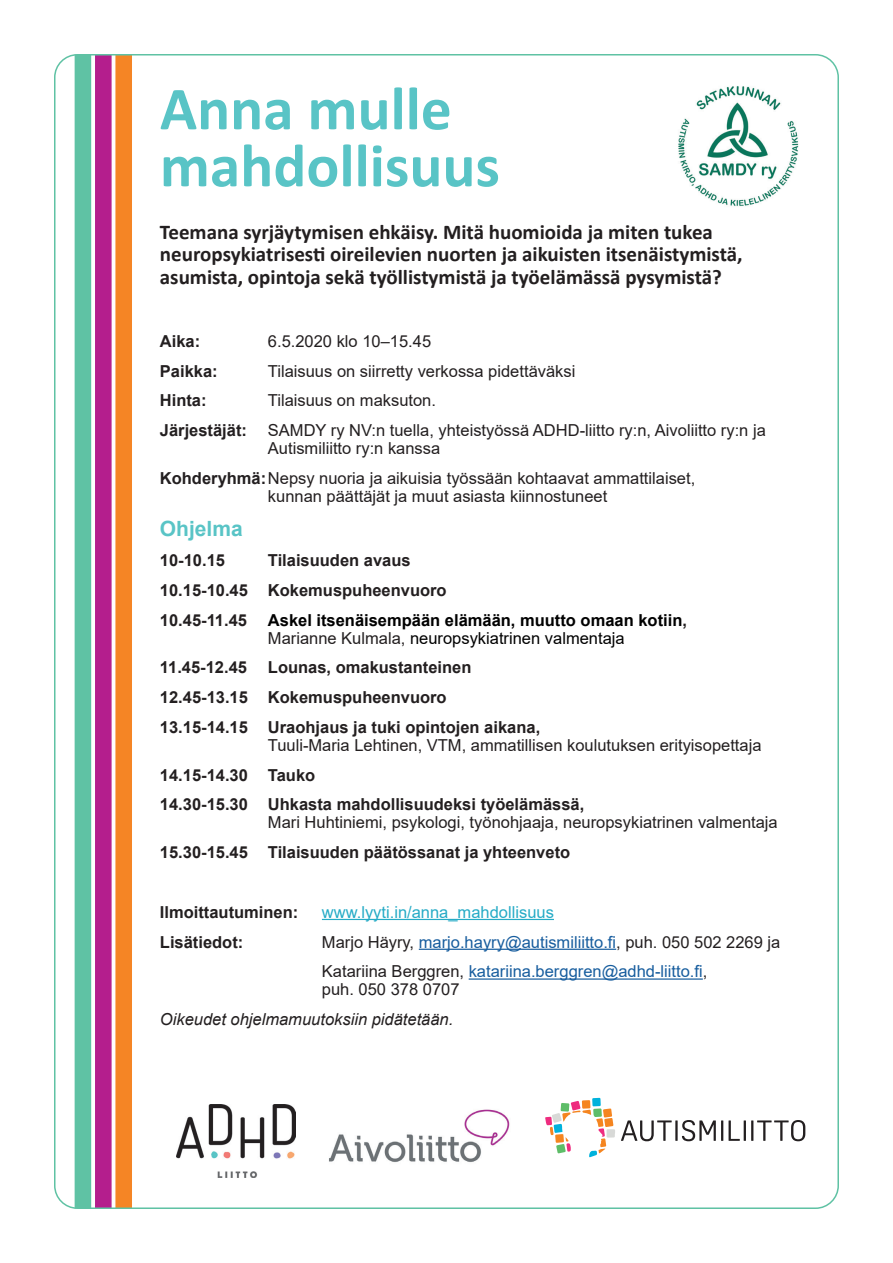
<style>
.page{position:relative;width:893px;height:1263px;background:#fff}
.page>*{position:absolute;margin:0;border:0;box-sizing:border-box;transform-origin:0 0}
.Otsikko_iso{font:700 61.5px/57px "Calibri";color:#59c4c6}
.t1{font:700 21px/22.6px "Calibri";color:#231f20}
.t2{font:700 21px "Arial";color:#59c4c6}
.t3{font:16.5px/17.9px "Arial";color:#231f20}
.t4{font:700 16.5px "Arial";color:#231f20}
.t5{font:700 16.5px/17.9px "Arial";color:#000}
.t6{font:italic 16.5px "Arial";color:#231f20}
.t7{font:16.5px "Arial";color:#25abc6}
.s1{font-weight:700}
.s2{color:#231f20}
.s3{font-weight:400;color:#231f20}
.s4{font-weight:400}
.s5{color:#175d9e}
</style>
<div class="page">
<img style="left:177px;top:1104px;width:119px;height:73px">
<img style="left:329px;top:1109px;width:181px;height:54px">
<svg style="left:621px;top:1120px;width:184px;height:21px"></svg>
<div style="left:592px;top:1098px;width:9px;height:8px;background:#00b2dc"></div>
<svg style="left:545px;top:1101px;width:70px;height:56px"></svg>
<div style="left:582px;top:1100px;width:8px;height:9px;background:#f58520"></div>
<div style="left:75px;top:55px;width:16px;height:1153px;background:#5fc2a4"></div>
<div style="left:95px;top:55px;width:17px;height:1153px;background:#b41e8d;border:2px solid #b41e8d"></div>
<div style="left:115px;top:55px;width:17px;height:1153px;background:#f58525;border:2px solid #f58525"></div>
<hr style="left:322px;top:919px;width:232px;height:1px;background:#25abc6">
<hr style="left:419px;top:949px;width:197px;height:1px;background:#175d9e">
<hr style="left:469px;top:978px;width:234px;height:2px;background:#175d9e">
<img style="left:678px;top:86px;width:121px;height:120px">
<p class="Otsikko_iso" style="left:160px;top:79px;width:342px">Anna mulle mahdollisuus</p>
<p class="t1" style="left:160px;top:220px;width:584px">Teemana syrjäytymisen ehkäisy. Mitä huomioida ja miten tukea neuropsykiatrisesti oireilevien nuorten ja aikuisten itsenäistymistä, asumista, opintoja sekä työllistymistä ja työelämässä pysymistä?</p>
<p class="t4" style="left:160px;top:329px;width:42px">Aika:</p>
<p class="t3" style="left:268px;top:332px;width:165px">6.5.2020 klo 10–15.45</p>
<p class="t4" style="left:160px;top:359px;width:59px">Paikka:</p>
<p class="t3" style="left:268px;top:362px;width:309px">Tilaisuus on siirretty verkossa pidettäväksi</p>
<p class="t4" style="left:160px;top:389px;width:48px">Hinta:</p>
<p class="t3" style="left:268px;top:392px;width:170px">Tilaisuus on maksuton.</p>
<p class="t4" style="left:160px;top:419px;width:89px">Järjestäjät:</p>
<p class="t3" style="left:268px;top:421px;width:499px">SAMDY ry NV:n tuella, yhteistyössä ADHD-liitto ry:n, Aivoliitto ry:n ja<br>Autismiliitto ry:n kanssa</p>
<p class="t3" style="left:268px;top:469px;width:429px;text-indent:-108px"><span class="s1">Kohderyhmä:</span>Nepsy nuoria ja aikuisia työssään kohtaavat ammattilaiset, kunnan päättäjät ja muut asiasta kiinnostuneet</p>
<p class="t2" style="left:160px;top:514px;width:84px">Ohjelma</p>
<p class="t4" style="left:160px;top:549px;width:67px">10-10.15</p>
<p class="t4" style="left:268px;top:549px;width:144px">Tilaisuuden avaus</p>
<p class="t4" style="left:160px;top:578px;width:288px">10.15-10.45 Kokemuspuheenvuoro</p>
<p class="t4" style="left:160px;top:608px;width:89px">10.45-11.45</p>
<p class="t5" style="left:268px;top:611px;width:421px">Askel itsenäisempään elämään, muutto omaan kotiin<span class="s2">,<br></span><span class="s3">Marianne Kulmala,</span> <span class="s4">neuropsykiatrinen valmentaja</span></p>
<p class="t4" style="left:160px;top:656px;width:89px">11.45-12.45</p>
<p class="t4" style="left:268px;top:656px;width:205px">Lounas, omakustanteinen</p>
<p class="t4" style="left:160px;top:686px;width:288px">12.45-13.15 Kokemuspuheenvuoro</p>
<p class="t3" style="left:268px;top:718px;width:495px;text-indent:-108px"><span class="s1">13.15-14.15 Uraohjaus ja tuki opintojen aikana,<br></span>Tuuli-Maria Lehtinen, VTM, ammatillisen koulutuksen erityisopettaja</p>
<p class="t4" style="left:160px;top:763px;width:157px">14.15-14.30 Tauko</p>
<p class="t3" style="left:268px;top:796px;width:511px;text-indent:-108px"><span class="s1">14.30-15.30 Uhkasta mahdollisuudeksi työelämässä,<br></span>Mari Huhtiniemi, psykologi, työnohjaaja, neuropsykiatrinen valmentaja</p>
<p class="t4" style="left:160px;top:841px;width:412px">15.30-15.45 Tilaisuuden päätössanat ja yhteenveto</p>
<p class="t4" style="left:160px;top:900px;width:140px">Ilmoittautuminen:</p>
<p class="t7" style="left:322px;top:900px;width:233px">www.lyyti.in/anna_mahdollisuus</p>
<p class="t4" style="left:160px;top:930px;width:85px">Lisätiedot:</p>
<p class="t3" style="left:322px;top:933px;width:460px">Marjo Häyry, <span class="s5">marjo.hayry@autismiliitto.fi</span>, puh. 050 502 2269 ja</p>
<p class="t3" style="left:322px;top:962px;width:387px">Katariina Berggren, <span class="s5">katariina.berggren@adhd-liitto.fi</span>, puh. 050 378 0707</p>
<p class="t6" style="left:160px;top:1008px;width:295px">Oikeudet ohjelmamuutoksiin pidätetään.</p>
</div>
